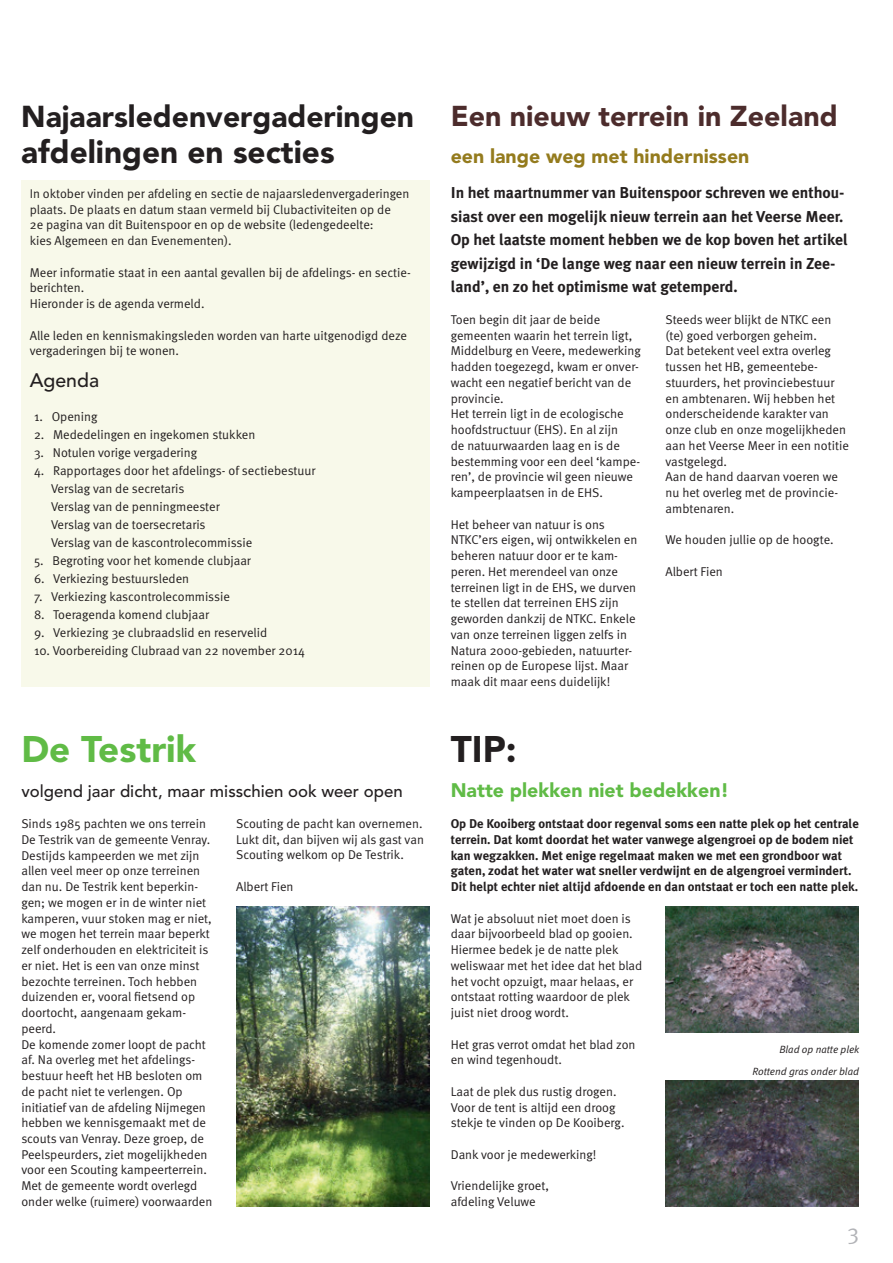
<style>
.page{position:relative;width:893px;height:1263px;background:#fff}
.page>*{position:absolute;margin:0;border:0;box-sizing:border-box;transform-origin:0 0}
.t1{font:900 36.75px "Avenir";color:#60bb46}
.t2{font:900 36.75px "Avenir";color:#231f20}
.t3{font:900 31.5px "Avenir";color:#231f20}
.t4{font:900 30px "Avenir";color:#231f20}
.t5{font:900 28.5px "Avenir";color:#4c2c2c}
.t6{font:22.5px "Meta Normal";color:#b2b3b7}
.t7{font:900 19.5px "Avenir";color:#947b1d}
.t8{font:900 19.5px "Avenir";color:#60bb46}
.t9{font:500 19.5px "Avenir";color:#231f20}
.t10{font:500 16.8px "Avenir";color:#231f20}
.t11{font:700 15.75px/23.7px "Meta Plus";color:#231f20}
.t12{font:12.75px/15.8px "Meta Normal";color:#231f20}
.t13{font:700 12.75px/15.8px "Meta Plus";color:#231f20}
.t14{font:italic 10.5px/21.3px "Meta Normal";color:#231f20;text-align:right}
</style>
<div class="page">
<div style="left:21px;top:180px;width:408px;height:506px;background:#f8f9ea"></div>
<img style="left:236px;top:907px;width:193px;height:299px">
<img style="left:665px;top:907px;width:194px;height:126px">
<img style="left:665px;top:1080px;width:194px;height:126px">
<h3 class="t4" style="left:21px;top:98px;width:394px">Najaarsledenvergaderingen</h3>
<h2 class="t3" style="left:21px;top:133px;width:315px">afdelingen en secties</h2>
<p class="t12" style="left:30px;top:185px;width:381px">In oktober vinden per afdeling en sectie de najaarsledenvergaderingen plaats. De plaats en datum staan vermeld bij Clubactiviteiten op de<br>2e pagina van dit Buitenspoor en op de website (ledengedeelte:<br>kies Algemeen en dan Evenementen).</p>
<p class="t12" style="left:30px;top:264px;width:381px">Meer informatie staat in een aantal gevallen bij de afdelings- en sectie&shy;berichten.<br>Hieronder is de agenda vermeld.</p>
<p class="t12" style="left:30px;top:327px;width:379px">Alle leden en kennismakingsleden worden van harte uitgenodigd deze vergaderingen bij te wonen.</p>
<h3 class="t9" style="left:30px;top:369px;width:71px">Agenda</h3>
<p class="t12" style="left:34px;top:408px;width:65px">1. Opening</p>
<p class="t12" style="left:34px;top:426px;width:223px">2. Mededelingen en ingekomen stukken</p>
<p class="t12" style="left:34px;top:444px;width:165px">3. Notulen vorige vergadering</p>
<p class="t12" style="left:51px;top:461px;width:266px;line-height:18px;text-indent:-17px">4. Rapportages door het afdelings- of sectiebestuur Verslag van de secretaris<br>Verslag van de penningmeester<br>Verslag van de toersecretaris<br>Verslag van de kascontrolecommissie</p>
<p class="t12" style="left:34px;top:552px;width:218px">5. Begroting voor het komende clubjaar</p>
<p class="t12" style="left:34px;top:570px;width:157px">6. Verkiezing bestuursleden</p>
<p class="t12" style="left:34px;top:588px;width:197px">7. Verkiezing kascontrolecommissie</p>
<p class="t12" style="left:34px;top:606px;width:177px">8. Toeragenda komend clubjaar</p>
<p class="t12" style="left:34px;top:624px;width:235px">9. Verkiezing 3e clubraadslid en reservelid</p>
<p class="t12" style="left:34px;top:642px;width:272px">10. Voorbereiding Clubraad van 22 november 2014</p>
<h1 class="t1" style="left:21px;top:727px;width:176px">De Testrik</h1>
<h3 class="t10" style="left:21px;top:781px;width:383px">volgend jaar dicht, maar misschien ook weer open</h3>
<p class="t12" style="left:21px;top:815px;width:192px">Sinds 1985 pachten we ons terrein<br>De Testrik van de gemeente Venray.<br>Destijds kampeerden we met zijn allen veel meer op onze terreinen dan nu. De Testrik kent beperkin&shy;gen; we mogen er in de winter niet kamperen, vuur stoken mag er niet, we mogen het terrein maar beperkt zelf onderhouden en elektriciteit is er niet. Het is een van onze minst bezochte terreinen. Toch hebben duizenden er, vooral fietsend op doortocht, aangenaam gekam&shy;peerd.<br>De komende zomer loopt de pacht af. Na overleg met het afdelings&shy;bestuur heeft het HB besloten om de pacht niet te verlengen. Op initiatief van de afdeling Nijmegen hebben we kennisgemaakt met de scouts van Venray. Deze groep, de<br>Peelspeurders, ziet mogelijkheden voor een Scouting kampeerterrein.<br>Met de gemeente wordt overlegd onder welke (ruimere) voorwaarden</p>
<p class="t12" style="left:236px;top:815px;width:189px;text-align:justify">Scouting de pacht kan overnemen.<br>Lukt dit, dan bijven wij als gast van Scouting welkom op De Testrik.</p>
<p class="t12" style="left:236px;top:878px;width:59px">Albert Fien</p>
<h3 class="t5" style="left:451px;top:99px;width:388px">Een nieuw terrein in Zeeland</h3>
<h3 class="t7" style="left:451px;top:145px;width:300px">een lange weg met hindernissen</h3>
<p class="t11" style="left:451px;top:181px;width:399px">In het maartnummer van Buitenspoor schreven we enthou&shy;siast over een mogelijk nieuw terrein aan het Veerse Meer.<br>Op het laatste moment hebben we de kop boven het artikel gewijzigd in ‘De lange weg naar een nieuw terrein in Zee&shy;land’, en zo het optimisme wat getemperd.</p>
<p class="t12" style="left:451px;top:311px;width:192px">Toen begin dit jaar de beide gemeenten waarin het terrein ligt,<br>Middelburg en Veere, medewerking hadden toegezegd, kwam er onver&shy;wacht een negatief bericht van de provincie.<br>Het terrein ligt in de ecologische hoofdstructuur (EHS). En al zijn<br>de natuurwaarden laag en is de bestemming voor een deel ‘kampe&shy;ren’, de provincie wil geen nieuwe kampeerplaatsen in de EHS.</p>
<p class="t12" style="left:451px;top:516px;width:188px">Het beheer van natuur is ons<br>NTKC’ers eigen, wij ontwikkelen en beheren natuur door er te kam&shy;peren. Het merendeel van onze terreinen ligt in de EHS, we durven te stellen dat terreinen EHS zijn geworden dankzij de NTKC. Enkele van onze terreinen liggen zelfs in<br>Natura 2000-gebieden, natuurter&shy;reinen op de Europese lijst. Maar maak dit maar eens duidelijk!</p>
<p class="t12" style="left:665px;top:311px;width:185px">Steeds weer blijkt de NTKC een (te) goed verborgen geheim.<br>Dat betekent veel extra overleg tussen het HB, gemeentebe&shy;stuurders, het provinciebestuur en ambtenaren. Wij hebben het onderscheidende karakter van onze club en onze mogelijkheden aan het Veerse Meer in een notitie vastgelegd.<br>Aan de hand daarvan voeren we nu het overleg met de provincie&shy;ambtenaren.</p>
<p class="t12" style="left:665px;top:532px;width:170px">We houden jullie op de hoogte.</p>
<p class="t12" style="left:665px;top:563px;width:59px">Albert Fien</p>
<h1 class="t2" style="left:451px;top:727px;width:68px">TIP:</h1>
<h3 class="t8" style="left:451px;top:778px;width:280px">Natte plekken niet bedekken!</h3>
<p class="t13" style="left:451px;top:816px;width:410px">Op De Kooiberg ontstaat door regenval soms een natte plek op het centrale terrein. Dat komt doordat het water vanwege algengroei op de bodem niet kan wegzakken. Met enige regelmaat maken we met een grondboor wat gaten, zodat het water wat sneller verdwijnt en de algengroei vermindert.<br>Dit helpt echter niet altijd afdoende en dan ontstaat er toch een natte plek.</p>
<p class="t12" style="left:451px;top:910px;width:193px">Wat je absoluut niet moet doen is daar bijvoorbeeld blad op gooien.<br>Hiermee bedek je de natte plek weliswaar met het idee dat het blad het vocht opzuigt, maar helaas, er ontstaat rotting waardoor de plek juist niet droog wordt.</p>
<p class="t12" style="left:451px;top:1036px;width:186px">Het gras verrot omdat het blad zon en wind tegenhoudt.</p>
<p class="t12" style="left:451px;top:1083px;width:175px">Laat de plek dus rustig drogen.<br>Voor de tent is altijd een droog stekje te vinden op De Kooiberg.</p>
<p class="t12" style="left:451px;top:1146px;width:147px">Dank voor je medewerking!</p>
<p class="t12" style="left:451px;top:1178px;width:100px">Vriendelijke groet, afdeling Veluwe</p>
<p class="t14" style="left:753px;top:1039px;width:108px">Blad op natte plek<br>Rottend gras onder blad</p>
<h3 class="t6" style="left:847px;top:1219px;width:13px">3</h3>
</div>
